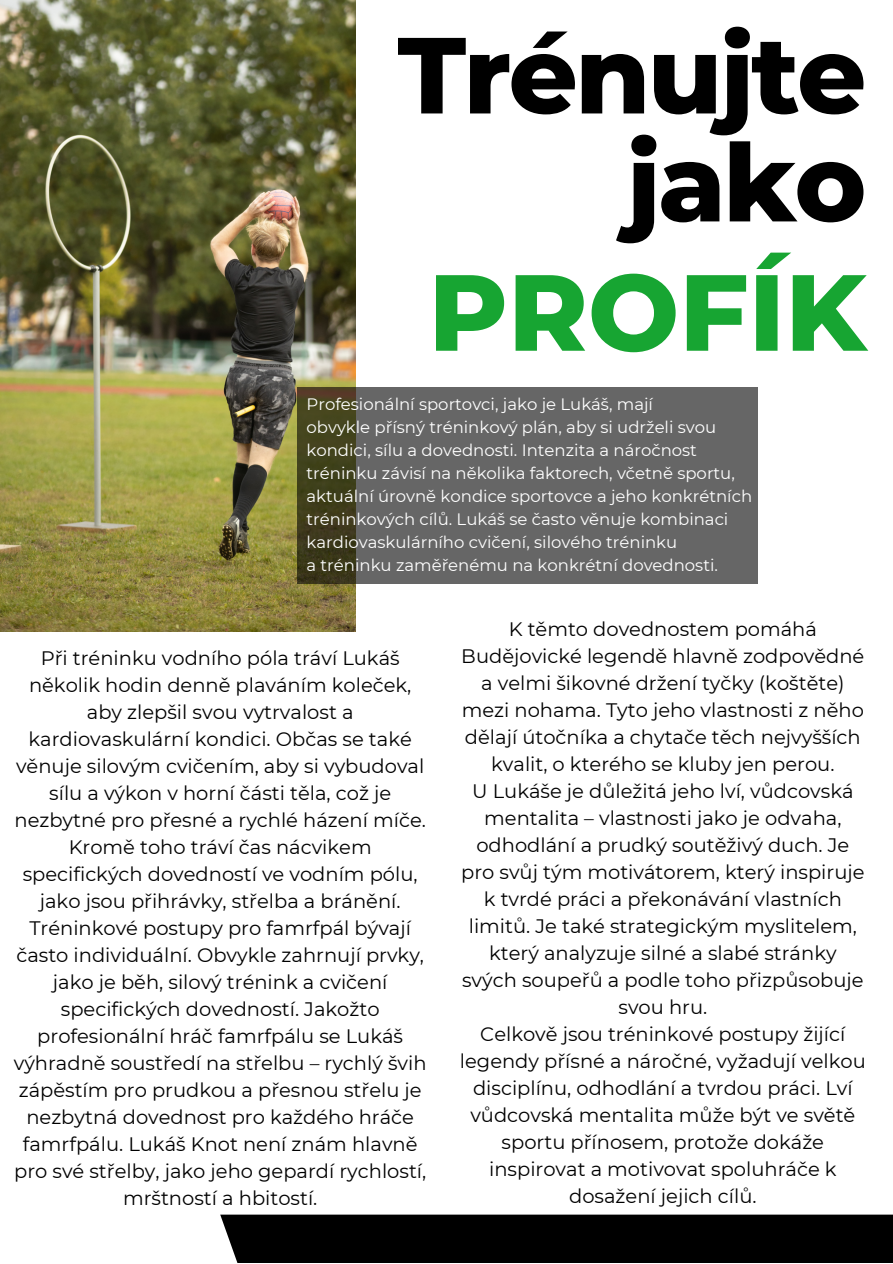
<style>
.page{position:relative;width:893px;height:1264px;background:#fff}
.page>*{position:absolute;margin:0;border:0;box-sizing:border-box;transform-origin:0 0}
.t1{font:800 107.85px/107.9px "Montserrat";letter-spacing:-.025em;color:#000;text-align:right}
.t2{font:800 107.85px "Montserrat";color:#17a532}
.t3{font:19.5px/27px "Montserrat";color:#000;text-align:center}
.t4{font:16.5px/23px "Montserrat";color:#fff}
</style>
<div class="page">
<img style="left:0;top:0;width:356px;height:631px">
<svg style="left:297px;top:387px;width:460px;height:197px;background:#61605c"></svg>
<div style="left:220px;top:1214px;width:672px;height:48px;background:#000"></div>
<h1 class="t1" style="left:397px;top:21px;width:470px">Trénujte jako</h1>
<h1 class="t2" style="left:428px;top:246px;width:439px">PROFÍK</h1>
<p class="t4" style="left:306px;top:393px;width:447px">Profesionální sportovci, jako je Lukáš, mají<br>obvykle přísný tréninkový plán, aby si udrželi svou kondici, sílu a dovednosti. Intenzita a náročnost tréninku závisí na několika faktorech, včetně sportu, aktuální úrovně kondice sportovce a jeho konkrétních tréninkových cílů. Lukáš se často věnuje kombinaci kardiovaskulárního cvičení, silového tréninku<br>a tréninku zaměřenému na konkrétní dovednosti.</p>
<p class="t3" style="left:14px;top:644px;width:414px">Při tréninku vodního póla tráví Lukáš několik hodin denně plaváním koleček, aby zlepšil svou vytrvalost a kardiovaskulární kondici. Občas se také věnuje silovým cvičením, aby si vybudoval sílu a výkon v horní části těla, což je nezbytné pro přesné a rychlé házení míče.<br>Kromě toho tráví čas nácvikem specifických dovedností ve vodním pólu, jako jsou přihrávky, střelba a bránění.<br>Tréninkové postupy pro famrfpál bývají často individuální. Obvykle zahrnují prvky, jako je běh, silový trénink a cvičení specifických dovedností. Jakožto profesionální hráč famrfpálu se Lukáš výhradně soustředí na střelbu – rychlý švih zápěstím pro prudkou a přesnou střelu je nezbytná dovednost pro každého hráče famrfpálu. Lukáš Knot není znám hlavně pro své střelby, jako jeho gepardí rychlostí, mrštností a hbitostí.</p>
<p class="t3" style="left:460px;top:615px;width:407px">K těmto dovednostem pomáhá Budějovické legendě hlavně zodpovědné a velmi šikovné držení tyčky (koštěte) mezi nohama. Tyto jeho vlastnosti z něho dělají útočníka a chytače těch nejvyšších kvalit, o kterého se kluby jen perou.<br>U Lukáše je důležitá jeho lví, vůdcovská mentalita – vlastnosti jako je odvaha, odhodlání a prudký soutěživý duch. Je pro svůj tým motivátorem, který inspiruje k tvrdé práci a překonávání vlastních limitů. Je také strategickým myslitelem, který analyzuje silné a slabé stránky svých soupeřů a podle toho přizpůsobuje svou hru.<br>Celkově jsou tréninkové postupy žijící legendy přísné a náročné, vyžadují velkou disciplínu, odhodlání a tvrdou práci. Lví vůdcovská mentalita může být ve světě sportu přínosem, protože dokáže inspirovat a motivovat spoluhráče k dosažení jejich cílů.</p>
</div>
